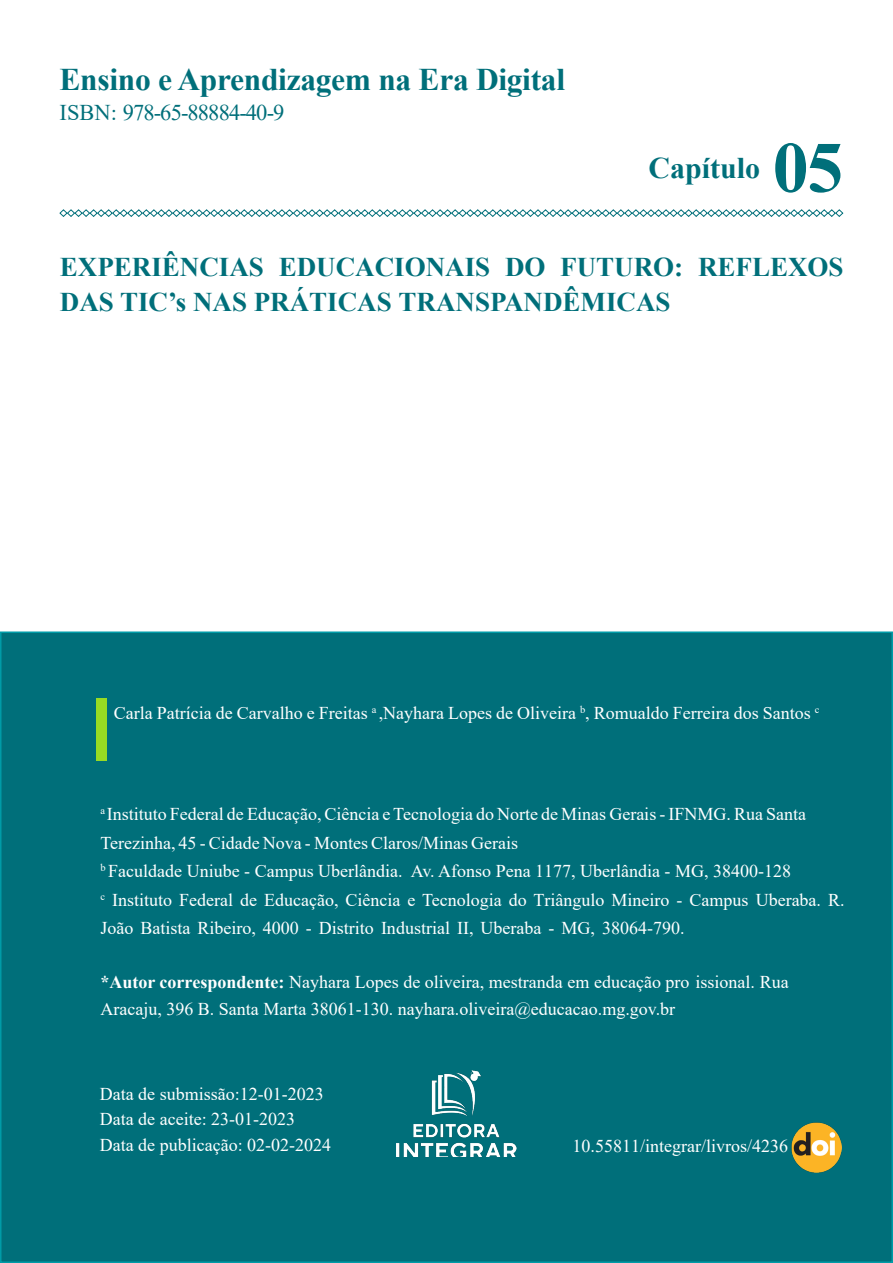
<style>
.page{position:relative;width:893px;height:1263px;background:#fff}
.page>*{position:absolute;margin:0;border:0;box-sizing:border-box;transform-origin:0 0}
.t1{font:700 72px "Times New Roman";color:#006f7a}
.t2{font:700 31.5px "Times New Roman";letter-spacing:-.01em;color:#006f7a}
.t3{font:700 30px "Times New Roman";color:#006f7a}
.t4{font:700 27px/35.2px "Times New Roman";color:#006f7a}
.t5{font:22.5px "Times New Roman";letter-spacing:-.04em;color:#006f7a}
.t6{font:18px/28.5px "Times New Roman";color:#fff}
.s1{font-weight:700}
</style>
<div class="page">
<svg style="left:59px;top:209px;width:785px;height:8px"></svg>
<div style="left:1px;top:632px;width:891px;height:630px;background:#006f7a"></div>
<div style="left:97px;top:698px;width:10px;height:62px;background:#98da23"></div>
<img style="left:792px;top:1123px;width:50px;height:50px">
<img style="left:397px;top:1070px;width:120px;height:87px">
<h2 class="t2" style="left:60px;top:57px;width:507px">Ensino e Aprendizagem na Era Digital</h2>
<p class="t5" style="left:60px;top:97px;width:226px">ISBN: 978-65-88884-40-9</p>
<h3 class="t3" style="left:648px;top:146px;width:113px">Capítulo</h3>
<h1 class="t1" style="left:773px;top:116px;width:72px">05</h1>
<h3 class="t4" style="left:60px;top:248px;width:785px">EXPERIÊNCIAS EDUCACIONAIS DO FUTURO: REFLEXOS<br>DAS TIC’s NAS PRÁTICAS TRANSPANDÊMICAS</h3>
<p class="t6" style="left:114px;top:698px;width:707px">Carla Patrícia de Carvalho e Freitas <sup>a</sup> ,Nayhara Lopes de Oliveira <sup>b</sup>, Romualdo Ferreira dos Santos <sup>c</sup></p>
<p class="t6" style="left:100px;top:799px;width:746px"><sup>a</sup> Instituto Federal de Educação, Ciência e Tecnologia do Norte de Minas Gerais - IFNMG. Rua Santa Terezinha, 45 - Cidade Nova - Montes Claros/Minas Gerais<br><sup>b</sup> Faculdade Uniube - Campus Uberlândia. Av. Afonso Pena 1177, Uberlândia - MG, 38400-128<br><sup>c</sup> Instituto Federal de Educação, Ciência e Tecnologia do Triângulo Mineiro - Campus Uberaba. R.<br>João Batista Ribeiro, 4000 - Distrito Industrial II, Uberaba - MG, 38064-790.</p>
<p class="t6" style="left:100px;top:968px;width:690px;line-height:27px"><span class="s1">*Autor correspondente:</span> Nayhara Lopes de oliveira, mestranda em educação pro issional. Rua<br>Aracaju, 396 B. Santa Marta 38061-130. nayhara.oliveira@educacao.mg.gov.br</p>
<p class="t6" style="left:100px;top:1080px;width:233px;line-height:25.5px">Data de submissão:12-01-2023<br>Data de aceite: 23-01-2023<br>Data de publicação: 02-02-2024</p>
<p class="t6" style="left:572px;top:1131px;width:217px">10.55811/integrar/livros/4236</p>
</div>
